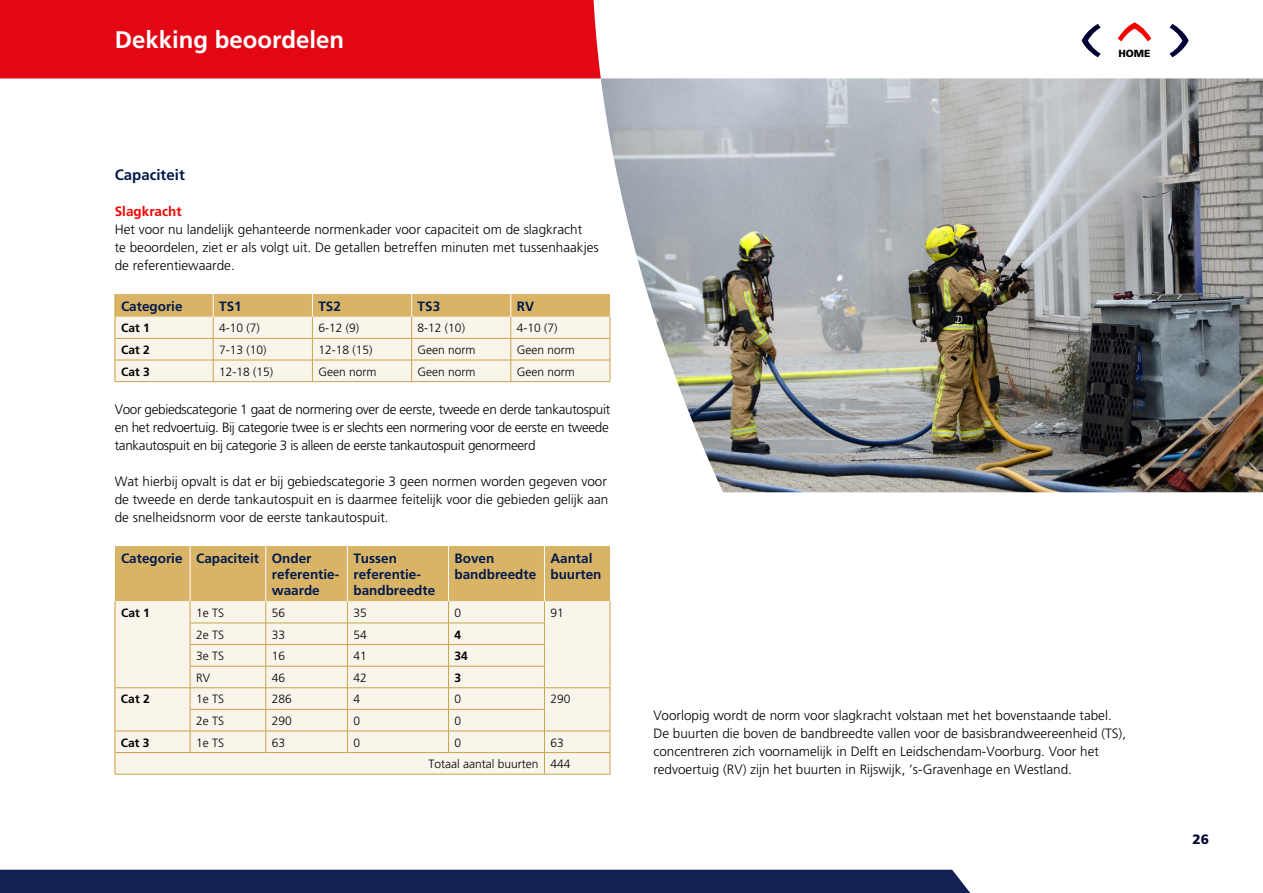
<style>
.page{position:relative;width:1263px;height:893px;background:#fff}
.page>*{position:absolute;margin:0;border:0;box-sizing:border-box;transform-origin:0 0}
.t1{font:700 24px "Fruti Bol";color:#fff}
.t2{font:700 15px "Fruti Bol";color:#001a4b}
.t3{font:300 13.5px/18px "Fruti Lig";color:#000}
.t4{font:700 13.5px/16.2px "Fruti Bol";color:#001a4b}
.t5{font:700 13.5px "Fruti Bol";color:#f60000}
.t6{font:900 13.5px "Fruti Bla";color:#003}
.t7{font:300 12px/21.6px "Fruti Lig";color:#000}
.t8{font:700 12px "Fruti Bol";color:#000}
.t9{font:900 10.35px "Fruti Bla";color:#000}
</style>
<div class="page">
<img style="left:601px;top:78px;width:662px;height:414px">
<div style="left:0;top:870px;width:971px;height:23px;background:#122053"></div>
<div style="left:0;top:0;width:601px;height:78px;background:#e30613"></div>
<svg style="left:1082px;top:24px;width:18px;height:33px"></svg>
<svg style="left:1170px;top:24px;width:18px;height:33px"></svg>
<svg style="left:1118px;top:22px;width:33px;height:19px"></svg>
<svg style="left:115px;top:294px;width:496px;height:88px;background:#efe0c2"></svg>
<hr style="left:115px;top:774px;width:75px;height:1px;background:#c6a54e">
<hr style="left:190px;top:774px;width:76px;height:1px;background:#c6a54e">
<hr style="left:266px;top:774px;width:81px;height:1px;background:#c6a54e">
<hr style="left:347px;top:774px;width:101px;height:1px;background:#c6a54e">
<hr style="left:448px;top:774px;width:96px;height:1px;background:#c6a54e">
<hr style="left:544px;top:774px;width:66px;height:1px;background:#c6a54e">
<svg style="left:115px;top:546px;width:496px;height:228px;background:#f0e2c5"></svg>
<h1 class="t1" style="left:115px;top:25px;width:231px">Dekking beoordelen</h1>
<p class="t9" style="left:1118px;top:47px;width:34px">HOME</p>
<p class="t9" style="left:1118px;top:47px;width:34px">HOME</p>
<p class="t2" style="left:115px;top:166px;width:72px">Capaciteit</p>
<p class="t5" style="left:115px;top:203px;width:68px">Slagkracht</p>
<p class="t3" style="left:115px;top:220px;width:485px">Het voor nu landelijk gehanteerde normenkader voor capaciteit om de slagkracht<br>te beoordelen, ziet er als volgt uit. De getallen betreffen minuten met tussenhaakjes de referentiewaarde.</p>
<p class="t4" style="left:121px;top:298px;width:63px">Categorie</p>
<p class="t4" style="left:219px;top:298px;width:24px">TS1</p>
<p class="t4" style="left:318px;top:298px;width:24px">TS2</p>
<p class="t4" style="left:418px;top:298px;width:24px">TS3</p>
<p class="t4" style="left:517px;top:298px;width:19px">RV</p>
<p class="t8" style="left:121px;top:321px;width:30px">Cat 1</p>
<p class="t7" style="left:219px;top:317px;width:42px">4-10 (7)</p>
<p class="t7" style="left:318px;top:317px;width:42px">6-12 (9)</p>
<p class="t7" style="left:418px;top:317px;width:49px">8-12 (10)</p>
<p class="t7" style="left:517px;top:317px;width:42px">4-10 (7)</p>
<p class="t8" style="left:121px;top:343px;width:30px">Cat 2</p>
<p class="t7" style="left:219px;top:339px;width:49px">7-13 (10)</p>
<p class="t7" style="left:318px;top:339px;width:56px">12-18 (15)</p>
<p class="t7" style="left:418px;top:339px;width:60px">Geen norm</p>
<p class="t7" style="left:517px;top:339px;width:60px">Geen norm</p>
<p class="t8" style="left:121px;top:364px;width:30px">Cat 3</p>
<p class="t7" style="left:219px;top:361px;width:56px">12-18 (15)</p>
<p class="t7" style="left:318px;top:361px;width:60px">Geen norm</p>
<p class="t7" style="left:418px;top:361px;width:60px">Geen norm</p>
<p class="t7" style="left:517px;top:361px;width:60px">Geen norm</p>
<p class="t3" style="left:115px;top:400px;width:497px;text-align:justify">Voor gebiedscategorie 1 gaat de normering over de eerste, tweede en derde tankautospuit en het redvoertuig. Bij categorie twee is er slechts een normering voor de eerste en tweede tankautospuit en bij categorie 3 is alleen de eerste tankautospuit genormeerd</p>
<p class="t3" style="left:115px;top:472px;width:495px;text-align:justify">Wat hierbij opvalt is dat er bij gebiedscategorie 3 geen normen worden gegeven voor de tweede en derde tankautospuit en is daarmee feitelijk voor die gebieden gelijk aan de snelheidsnorm voor de eerste tankautospuit.</p>
<p class="t4" style="left:272px;top:550px;width:69px;text-indent:-151px">Categorie Capaciteit Onder referentie&shy;waarde</p>
<p class="t4" style="left:353px;top:550px;width:83px">Tussen referentie&shy;bandbreedte</p>
<p class="t4" style="left:454px;top:550px;width:83px">Boven bandbreedte</p>
<p class="t4" style="left:550px;top:550px;width:53px">Aantal buurten</p>
<p class="t8" style="left:121px;top:606px;width:30px">Cat 1</p>
<p class="t7" style="left:196px;top:602px;width:30px">1e TS</p>
<p class="t7" style="left:272px;top:602px;width:15px">56</p>
<p class="t7" style="left:353px;top:602px;width:15px">35</p>
<p class="t7" style="left:454px;top:602px;width:8px">0</p>
<p class="t7" style="left:550px;top:602px;width:15px">91</p>
<p class="t7" style="left:196px;top:624px;width:30px">2e TS</p>
<p class="t7" style="left:272px;top:624px;width:15px">33</p>
<p class="t7" style="left:353px;top:624px;width:15px">54</p>
<p class="t8" style="left:454px;top:627px;width:8px">4</p>
<p class="t7" style="left:196px;top:645px;width:30px">3e TS</p>
<p class="t7" style="left:272px;top:645px;width:15px">16</p>
<p class="t7" style="left:353px;top:645px;width:15px">41</p>
<p class="t8" style="left:454px;top:649px;width:15px">34</p>
<p class="t7" style="left:196px;top:667px;width:16px">RV</p>
<p class="t7" style="left:272px;top:667px;width:15px">46</p>
<p class="t7" style="left:353px;top:667px;width:15px">42</p>
<p class="t8" style="left:454px;top:670px;width:8px">3</p>
<p class="t8" style="left:121px;top:692px;width:30px">Cat 2</p>
<p class="t7" style="left:196px;top:688px;width:30px">1e TS</p>
<p class="t7" style="left:272px;top:688px;width:22px">286</p>
<p class="t7" style="left:353px;top:688px;width:8px">4</p>
<p class="t7" style="left:454px;top:688px;width:8px">0</p>
<p class="t7" style="left:550px;top:688px;width:22px">290</p>
<p class="t7" style="left:196px;top:710px;width:30px">2e TS</p>
<p class="t7" style="left:272px;top:710px;width:22px">290</p>
<p class="t7" style="left:353px;top:710px;width:8px">0</p>
<p class="t7" style="left:454px;top:710px;width:8px">0</p>
<p class="t8" style="left:121px;top:735px;width:30px">Cat 3</p>
<p class="t7" style="left:196px;top:732px;width:30px">1e TS</p>
<p class="t7" style="left:272px;top:732px;width:15px">63</p>
<p class="t7" style="left:353px;top:732px;width:8px">0</p>
<p class="t7" style="left:454px;top:732px;width:8px">0</p>
<p class="t7" style="left:428px;top:732px;width:144px;text-indent:122px">63<br>Totaal aantal buurten 444</p>
<p class="t3" style="left:653px;top:706px;width:474px">Voorlopig wordt de norm voor slagkracht volstaan met het bovenstaande tabel.<br>De buurten die boven de bandbreedte vallen voor de basisbrandweereenheid (TS), concentreren zich voornamelijk in Delft en Leidschendam-Voorburg. Voor het redvoertuig (RV) zijn het buurten in Rijswijk, ’s-Gravenhage en Westland.</p>
<p class="t6" style="left:1192px;top:831px;width:18px">26</p>
</div>
